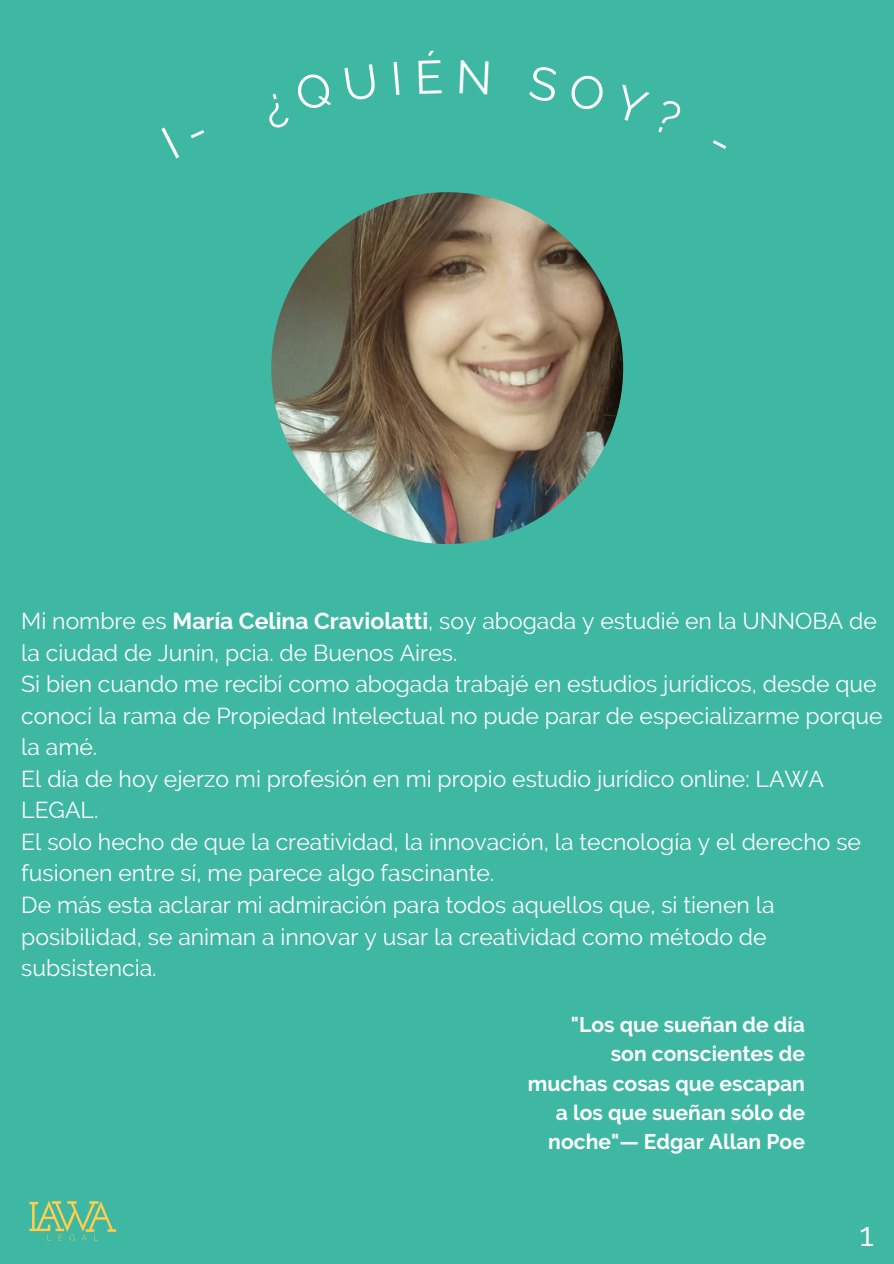
<style>
.page{position:relative;width:894px;height:1264px;background:#fff}
.page>*{position:absolute;margin:0;border:0;box-sizing:border-box;transform-origin:0 0}
.t1{font:33.3px "Raleway";color:#fff}
.t2{font:22.95px/31.5px "Raleway";color:#fff}
.t3{font:700 21.15px/29.2px "Raleway";color:#fff;text-align:right}
.s1{font-weight:700}
</style>
<div class="page">
<div style="left:0;top:0;width:893px;height:1263px;background:#3eb7a3"></div>
<img style="left:271px;top:192px;width:352px;height:352px;border-radius:50%">
<svg style="left:29px;top:1201px;width:87px;height:39px"></svg>
<p class="t2" style="left:21px;top:605px;width:856px">Mi nombre es <span class="s1">María Celina Craviolatti</span>, soy abogada y estudié en la UNNOBA de la ciudad de Junín, pcia. de Buenos Aires.</p>
<p class="t2" style="left:21px;top:668px;width:862px">Si bien cuando me recibí como abogada trabajé en estudios jurídicos, desde que conocí la rama de Propiedad Intelectual no pude parar de especializarme porque la amé.</p>
<p class="t2" style="left:21px;top:763px;width:804px">El día de hoy ejerzo mi profesión en mi propio estudio jurídico online: LAWA<br>LEGAL.</p>
<p class="t2" style="left:21px;top:826px;width:841px">El solo hecho de que la creatividad, la innovación, la tecnología y el derecho se fusionen entre sí, me parece algo fascinante.</p>
<p class="t2" style="left:21px;top:889px;width:754px">De más esta aclarar mi admiración para todos aquellos que, si tienen la posibilidad, se animan a innovar y usar la creatividad como método de subsistencia.</p>
<p class="t3" style="left:527px;top:1009px;width:278px">"Los que sueñan de día<br>son conscientes de muchas cosas que escapan a los que sueñan sólo de noche"— Edgar Allan Poe</p>
<p class="t1" style="left:859px;top:1214px;width:16px">1</p>
</div>
